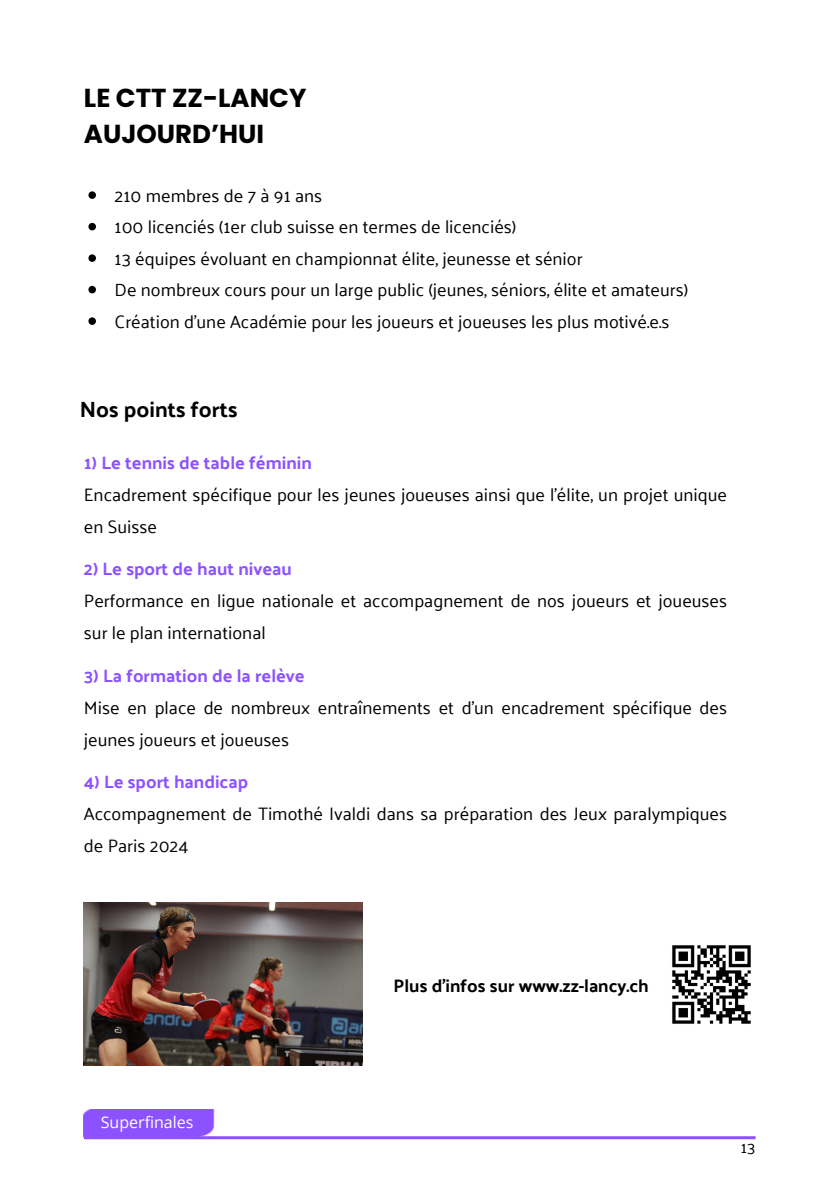
<style>
.page{position:relative;width:839px;height:1191px;background:#fff}
.page>*{position:absolute;margin:0;border:0;box-sizing:border-box;transform-origin:0 0}
.t1{font:700 26px/36px "Poppins";color:#000}
.t2{font:700 22px "Palanquin";color:#000}
.t3{font:18px/32px "Palanquin";color:#000}
.t4{font:700 18px "Palanquin";color:#000}
.t5{font:700 18px "Palanquin";color:#8c52ff}
.t6{font:16px "Open Sans";color:#fff}
.t7{font:16px "Palanquin";color:#000}
.s1{font-weight:700;color:#8c52ff}
</style>
<div class="page">
<div style="left:84px;top:1109px;width:131px;height:27px;background:#8c52ff"></div>
<hr style="left:84px;top:1136px;width:671px;height:3px;background:#8c52ff">
<img style="left:672px;top:945px;width:79px;height:79px">
<img style="left:84px;top:903px;width:279px;height:163px">
<svg style="left:88px;top:191px;width:8px;height:8px"></svg>
<svg style="left:88px;top:223px;width:8px;height:7px"></svg>
<svg style="left:88px;top:254px;width:8px;height:8px"></svg>
<svg style="left:88px;top:286px;width:8px;height:7px"></svg>
<svg style="left:88px;top:317px;width:8px;height:8px"></svg>
<h4 class="t1" style="left:84px;top:80px;width:224px">LE CTT ZZ-LANCY<br>AUJOURD’HUI</h4>
<p class="t3" style="left:114px;top:180px;width:209px">210 membres de 7 à 91 ans</p>
<h3 class="t3" style="left:114px;top:211px;width:403px">100 licenciés (1er club suisse en termes de licenciés)</h3>
<p class="t3" style="left:114px;top:243px;width:469px">13 équipes évoluant en championnat élite, jeunesse et sénior</p>
<p class="t3" style="left:114px;top:274px;width:575px">De nombreux cours pour un large public (jeunes, séniors, élite et amateurs)</p>
<p class="t3" style="left:114px;top:306px;width:556px">Création d’une Académie pour les joueurs et joueuses les plus motivé.e.s</p>
<p class="t2" style="left:80px;top:397px;width:159px">Nos points forts</p>
<p class="t3" style="left:84px;top:446px;width:644px"><span class="s1">1) Le tennis de table féminin<br></span>Encadrement spécifique pour les jeunes joueuses ainsi que l’élite, un projet unique en Suisse</p>
<p class="t3" style="left:84px;top:553px;width:644px"><span class="s1">2) Le sport de haut niveau<br></span>Performance en ligue nationale et accompagnement de nos joueurs et joueuses sur le plan international</p>
<h2 class="t3" style="left:84px;top:659px;width:644px"><span class="s1">3) La formation de la relève<br></span>Mise en place de nombreux entraînements et d’un encadrement spécifique des jeunes joueurs et joueuses</h2>
<h4 class="t5" style="left:84px;top:771px;width:166px">4) Le sport handicap</h4>
<h4 class="t3" style="left:84px;top:798px;width:644px">Accompagnement de Timothé Ivaldi dans sa préparation des Jeux paralympiques de Paris 2024</h4>
<p class="t6" style="left:101px;top:1111px;width:94px">Superfinales</p>
<h4 class="t4" style="left:393px;top:975px;width:257px">Plus d’infos sur www.zz-lancy.ch</h4>
<p class="t7" style="left:741px;top:1139px;width:16px">13</p>
</div>
